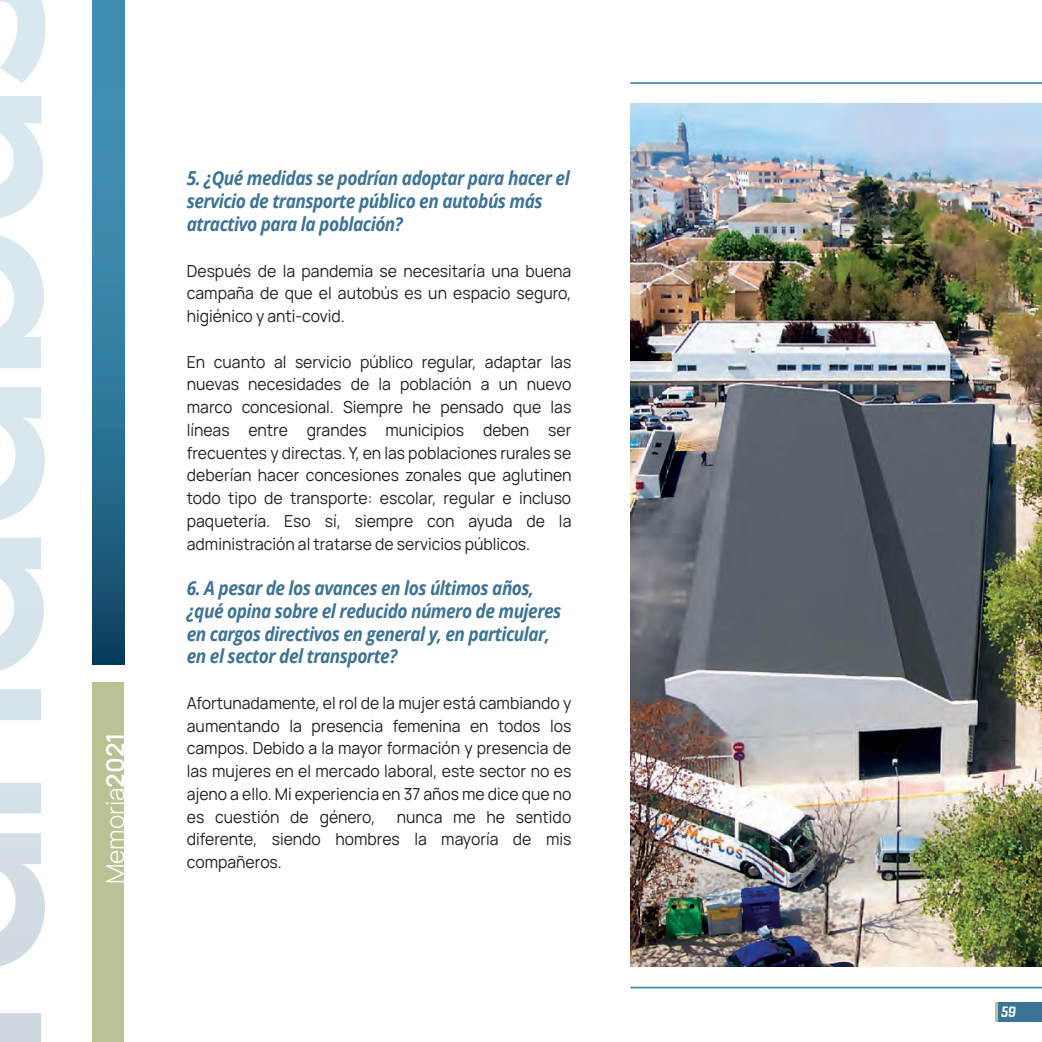
<style>
.page{position:relative;width:1042px;height:1042px;background:#fff}
.page>*{position:absolute;margin:0;border:0;box-sizing:border-box;transform-origin:0 0}
.t1{font:300 24.68px "Hauora";color:#fff}
.t2{font:italic 700 19.25px/22.8px "Open Sans";letter-spacing:-.03em;color:#3d7394;scale:.9 1}
.t3{font:16.62px/22.8px "Hauora";color:#231f20;text-align:justify;scale:.95 1}
.t4{font:italic 600 14.88px "Kondes";color:#fff}
.s1{font-weight:600}
</style>
<div class="page">
<img style="left:630px;top:103px;width:412px;height:864px">
<div style="left:92px;top:682px;width:32px;height:360px;background:#bbc194"></div>
<svg style="left:92px;top:0;width:32px;height:665px;background:#2e7799"></svg>
<hr style="left:630px;top:82px;width:412px;height:2px;background:#3f8eb2">
<hr style="left:630px;top:986px;width:412px;height:2px;background:#3f8eb2">
<svg style="left:0;top:689px;width:41px;height:124px"></svg>
<svg style="left:0;top:538px;width:44px;height:133px"></svg>
<svg style="left:0;top:387px;width:45px;height:133px"></svg>
<svg style="left:0;top:235px;width:44px;height:133px"></svg>
<svg style="left:0;top:96px;width:43px;height:122px"></svg>
<svg style="left:0;top:0;width:46px;height:83px"></svg>
<svg style="left:0;top:833px;width:45px;height:209px"></svg>
<div style="left:997px;top:1002px;width:45px;height:20px;background:#3d7394"></div>
<hr style="left:994px;top:1002px;width:3px;height:20px;background:#bbc194">
<h1 class="t1" style="left:97px;top:884px;width:153px;rotate:-90deg">Memoria<span class="s1">2021</span></h1>
<p class="t2" style="left:187px;top:167px;width:427px">5. ¿Qué medidas se podrían adoptar para hacer el servicio de transporte público en autobús más atractivo para la población?</p>
<p class="t3" style="left:187px;top:258px;width:406px">Después de la pandemia se necesitaría una buena campaña de que el autobús es un espacio seguro, higiénico y anti-covid.</p>
<p class="t3" style="left:187px;top:349px;width:406px">En cuanto al servicio público regular, adaptar las nuevas necesidades de la población a un nuevo marco concesional. Siempre he pensado que las líneas entre grandes municipios deben ser frecuentes y directas. Y, en las poblaciones rurales se deberían hacer concesiones zonales que aglutinen todo tipo de transporte: escolar, regular e incluso paquetería. Eso sí, siempre con ayuda de la administración al tratarse de servicios públicos.</p>
<p class="t2" style="left:187px;top:576px;width:418px">6. A pesar de los avances en los últimos años, ¿qué opina sobre el reducido número de mujeres en cargos directivos en general y, en particular, en el sector del transporte?</p>
<p class="t3" style="left:187px;top:690px;width:406px">Afortunadamente, el rol de la mujer está cambiando y aumentando la presencia femenina en todos los campos. Debido a la mayor formación y presencia de las mujeres en el mercado laboral, este sector no es ajeno a ello. Mi experiencia en 37 años me dice que no es cuestión de género,</p>
<p class="t3" style="left:187px;top:804px;width:406px;text-indent:210px">nunca me he sentido diferente, siendo hombres la mayoría de mis compañeros.</p>
<p class="t4" style="left:1000px;top:1002px;width:17px">59</p>
</div>
